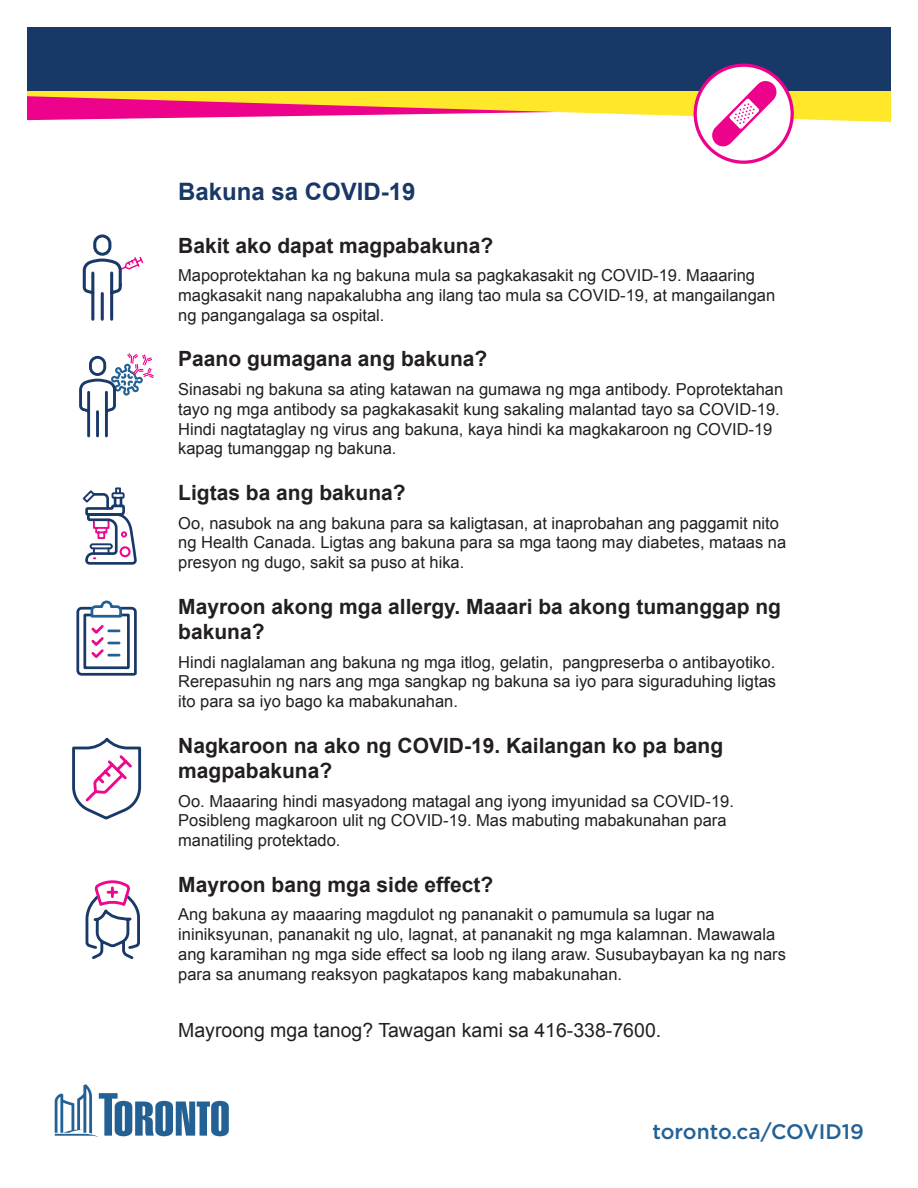
<style>
.page{position:relative;width:918px;height:1188px;background:#fff}
.page>*{position:absolute;margin:0;border:0;box-sizing:border-box;transform-origin:0 0}
.t1{font:700 24px "Arial";color:#183867}
.t2{font:700 21px/25.2px "Arial";color:#231f20}
.t3{font:500 21px "Gotham";color:#236194}
.t4{font:19.5px "Arial";color:#231f20}
.t5{font:16.5px/19.8px "Arial";color:#231f20}
</style>
<div class="page">
<svg style="left:85px;top:880px;width:55px;height:79px"></svg>
<svg style="left:79px;top:353px;width:75px;height:85px"></svg>
<svg style="left:82px;top:487px;width:55px;height:78px"></svg>
<svg style="left:76px;top:600px;width:61px;height:76px"></svg>
<svg style="left:82px;top:234px;width:62px;height:87px"></svg>
<svg style="left:72px;top:738px;width:70px;height:82px"></svg>
<svg style="left:55px;top:1084px;width:174px;height:53px"></svg>
<div style="left:27px;top:27px;width:864px;height:64px;background:#183867"></div>
<svg style="left:695px;top:65px;width:97px;height:97px"></svg>
<div style="left:694px;top:64px;width:100px;height:100px;border:3px solid #ed028c;border-radius:50%"></div>
<svg style="left:27px;top:71px;width:864px;height:76px"></svg>
<h1 class="t1" style="left:178px;top:176px;width:239px">Bakuna sa COVID-19</h1>
<p class="t2" style="left:178px;top:233px;width:317px">Bakit ako dapat magpabakuna?</p>
<p class="t5" style="left:178px;top:266px;width:599px">Mapoprotektahan ka ng bakuna mula sa pagkakasakit ng COVID-19. Maaaring magkasakit nang napakalubha ang ilang tao mula sa COVID-19, at mangailangan ng pangangalaga sa ospital.</p>
<p class="t2" style="left:178px;top:347px;width:311px">Paano gumagana ang bakuna?</p>
<p class="t5" style="left:178px;top:380px;width:607px">Sinasabi ng bakuna sa ating katawan na gumawa ng mga antibody. Poprotektahan tayo ng mga antibody sa pagkakasakit kung sakaling malantad tayo sa COVID-19.<br>Hindi nagtataglay ng virus ang bakuna, kaya hindi ka magkakaroon ng COVID-19 kapag tumanggap ng bakuna.</p>
<p class="t2" style="left:178px;top:481px;width:229px">Ligtas ba ang bakuna?</p>
<p class="t5" style="left:178px;top:513px;width:610px">Oo, nasubok na ang bakuna para sa kaligtasan, at inaprobahan ang paggamit nito ng Health Canada. Ligtas ang bakuna para sa mga taong may diabetes, mataas na presyon ng dugo, sakit sa puso at hika.</p>
<p class="t2" style="left:178px;top:594px;width:604px">Mayroon akong mga allergy. Maaari ba akong tumanggap ng bakuna?</p>
<p class="t5" style="left:178px;top:652px;width:599px;text-align:justify">Hindi naglalaman ang bakuna ng mga itlog, gelatin, pangpreserba o antibayotiko.<br>Rerepasuhin ng nars ang mga sangkap ng bakuna sa iyo para siguraduhing ligtas ito para sa iyo bago ka mabakunahan.</p>
<p class="t2" style="left:178px;top:733px;width:546px">Nagkaroon na ako ng COVID-19. Kailangan ko pa bang magpabakuna?</p>
<p class="t5" style="left:178px;top:791px;width:557px">Oo. Maaaring hindi masyadong matagal ang iyong imyunidad sa COVID-19.<br>Posibleng magkaroon ulit ng COVID-19. Mas mabuting mabakunahan para manatiling protektado.</p>
<p class="t2" style="left:178px;top:872px;width:317px">Mayroon bang mga side effect?</p>
<p class="t5" style="left:178px;top:905px;width:609px">Ang bakuna ay maaaring magdulot ng pananakit o pamumula sa lugar na ininiksyunan, pananakit ng ulo, lagnat, at pananakit ng mga kalamnan. Mawawala ang karamihan ng mga side effect sa loob ng ilang araw. Susubaybayan ka ng nars para sa anumang reaksyon pagkatapos kang mabakunahan.</p>
<p class="t4" style="left:178px;top:1017px;width:485px">Mayroong mga tanog? Tawagan kami sa 416-338-7600.</p>
<p class="t3" style="left:653px;top:1118px;width:213px">toronto.ca/COVID19</p>
</div>
